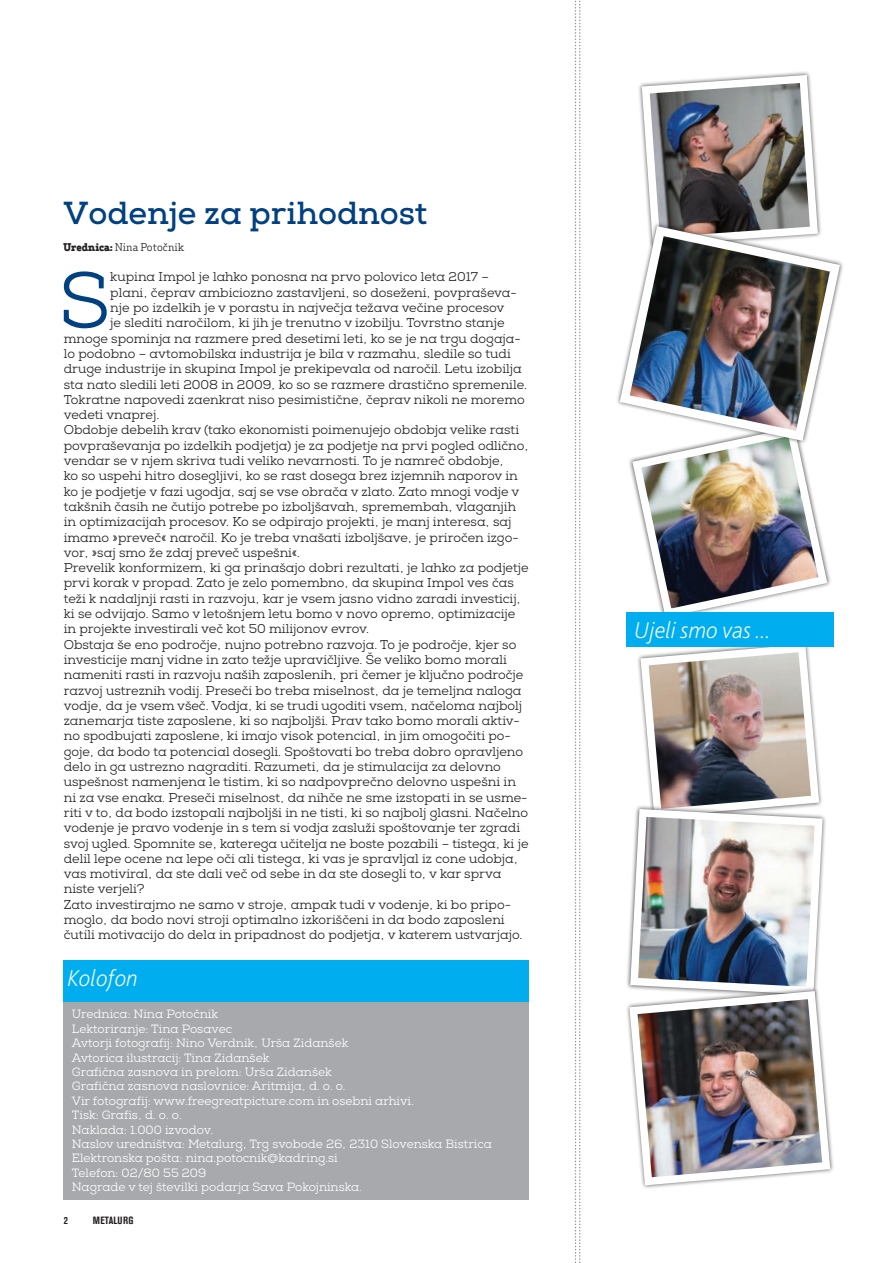
<style>
.page{position:relative;width:893px;height:1263px;background:#fff}
.page>*{position:absolute;margin:0;border:0;box-sizing:border-box;transform-origin:0 0}
.t1{font:78.3px "Nexa Slab";color:#014081}
.t2{font:700 31.8px "Nexa Slab";color:#014081}
.t3{font:italic 200 24px "Bliss 2";color:#fff}
.t4{font:12.75px "Nexa Slab";color:#231f20}
.t5{font:12px/14.4px "Nexa Slab";color:#fff}
.t6{font:10.5px "Apex Serif";color:#231f20}
.t7{font:700 condensed 10.5px "Akzidenz Grotesk BQ";letter-spacing:.02em;color:#231f20}
.s1{font-weight:800}
</style>
<div class="page">
<img style="left:629px;top:446px;width:202px;height:166px">
<img style="left:639px;top:72px;width:182px;height:149px">
<img style="left:617px;top:221px;width:226px;height:225px">
<img style="left:626px;top:640px;width:208px;height:548px">
<div style="left:63px;top:1001px;width:466px;height:199px;background:#a8a9ad"></div>
<svg style="left:575px;top:0;width:6px;height:1263px"></svg>
<div style="left:63px;top:960px;width:466px;height:42px;background:#00aeef"></div>
<div style="left:626px;top:612px;width:207px;height:34px;background:#00aeef"></div>
<h2 class="t2" style="left:63px;top:194px;width:366px">Vodenje za prihodnost</h2>
<p class="t6" style="left:63px;top:241px;width:123px"><span class="s1">Urednica:</span> Nina Potočnik</p>
<h1 class="t1" style="left:59px;top:254px;width:53px">S</h1>
<p class="t4" style="left:110px;top:269px;width:380px">kupina Impol je lahko ponosna na prvo polovico leta 2017 –</p>
<p class="t4" style="left:110px;top:285px;width:408px">plani, čeprav ambiciozno zastavljeni, so doseženi, povpraševa-</p>
<p class="t4" style="left:110px;top:300px;width:396px">nje po izdelkih je v porastu in največja težava večine procesov</p>
<p class="t4" style="left:110px;top:315px;width:396px">je slediti naročilom, ki jih je trenutno v izobilju. Tovrstno stanje</p>
<p class="t4" style="left:64px;top:331px;width:459px">mnoge spominja na razmere pred desetimi leti, ko se je na trgu dogaja-</p>
<p class="t4" style="left:64px;top:346px;width:448px">lo podobno – avtomobilska industrija je bila v razmahu, sledile so tudi</p>
<p class="t4" style="left:64px;top:361px;width:459px">druge industrije in skupina Impol je prekipevala od naročil. Letu izobilja</p>
<p class="t4" style="left:64px;top:376px;width:465px">sta nato sledili leti 2008 in 2009, ko so se razmere drastično spremenile.</p>
<p class="t4" style="left:64px;top:392px;width:462px">Tokratne napovedi zaenkrat niso pesimistične, čeprav nikoli ne moremo</p>
<p class="t4" style="left:64px;top:407px;width:97px">vedeti vnaprej.</p>
<p class="t4" style="left:64px;top:422px;width:457px">Obdobje debelih krav (tako ekonomisti poimenujejo obdobja velike rasti</p>
<p class="t4" style="left:64px;top:438px;width:466px">povpraševanja po izdelkih podjetja) je za podjetje na prvi pogled odlično,</p>
<p class="t4" style="left:64px;top:453px;width:442px">vendar se v njem skriva tudi veliko nevarnosti. To je namreč obdobje,</p>
<p class="t4" style="left:64px;top:468px;width:455px">ko so uspehi hitro dosegljivi, ko se rast dosega brez izjemnih naporov in</p>
<p class="t4" style="left:64px;top:484px;width:457px">ko je podjetje v fazi ugodja, saj se vse obrača v zlato. Zato mnogi vodje v</p>
<p class="t4" style="left:64px;top:499px;width:454px">takšnih časih ne čutijo potrebe po izboljšavah, spremembah, vlaganjih</p>
<p class="t4" style="left:64px;top:514px;width:449px">in optimizacijah procesov. Ko se odpirajo projekti, je manj interesa, saj</p>
<p class="t4" style="left:64px;top:529px;width:456px">imamo »preveč« naročil. Ko je treba vnašati izboljšave, je priročen izgo-</p>
<p class="t4" style="left:64px;top:545px;width:238px">vor, »saj smo že zdaj preveč uspešni«.</p>
<p class="t4" style="left:64px;top:560px;width:466px">Prevelik konformizem, ki ga prinašajo dobri rezultati, je lahko za podjetje</p>
<p class="t4" style="left:64px;top:575px;width:452px">prvi korak v propad. Zato je zelo pomembno, da skupina Impol ves čas</p>
<p class="t4" style="left:64px;top:591px;width:459px">teži k nadaljnji rasti in razvoju, kar je vsem jasno vidno zaradi investicij,</p>
<p class="t4" style="left:64px;top:606px;width:453px">ki se odvijajo. Samo v letošnjem letu bomo v novo opremo, optimizacije</p>
<p class="t4" style="left:64px;top:621px;width:307px">in projekte investirali več kot 50 milijonov evrov.</p>
<p class="t4" style="left:64px;top:637px;width:454px">Obstaja še eno področje, nujno potrebno razvoja. To je področje, kjer so</p>
<p class="t4" style="left:64px;top:652px;width:444px">investicije manj vidne in zato težje upravičljive. Še veliko bomo morali</p>
<p class="t4" style="left:64px;top:667px;width:461px">nameniti rasti in razvoju naših zaposlenih, pri čemer je ključno področje</p>
<p class="t4" style="left:64px;top:682px;width:459px">razvoj ustreznih vodij. Preseči bo treba miselnost, da je temeljna naloga</p>
<p class="t4" style="left:64px;top:698px;width:460px">vodje, da je vsem všeč. Vodja, ki se trudi ugoditi vsem, načeloma najbolj</p>
<p class="t4" style="left:64px;top:713px;width:458px">zanemarja tiste zaposlene, ki so najboljši. Prav tako bomo morali aktiv-</p>
<p class="t4" style="left:64px;top:728px;width:449px">no spodbujati zaposlene, ki imajo visok potencial, in jim omogočiti po-</p>
<p class="t4" style="left:64px;top:744px;width:461px">goje, da bodo ta potencial dosegli. Spoštovati bo treba dobro opravljeno</p>
<p class="t4" style="left:64px;top:759px;width:439px">delo in ga ustrezno nagraditi. Razumeti, da je stimulacija za delovno</p>
<p class="t4" style="left:64px;top:774px;width:454px">uspešnost namenjena le tistim, ki so nadpovprečno delovno uspešni in</p>
<p class="t4" style="left:64px;top:790px;width:465px">ni za vse enaka. Preseči miselnost, da nihče ne sme izstopati in se usme-</p>
<p class="t4" style="left:64px;top:805px;width:466px">riti v to, da bodo izstopali najboljši in ne tisti, ki so najbolj glasni. Načelno</p>
<p class="t4" style="left:64px;top:820px;width:458px">vodenje je pravo vodenje in s tem si vodja zasluži spoštovanje ter zgradi</p>
<p class="t4" style="left:64px;top:835px;width:466px">svoj ugled. Spomnite se, katerega učitelja ne boste pozabili – tistega, ki je</p>
<p class="t4" style="left:64px;top:851px;width:456px">delil lepe ocene na lepe oči ali tistega, ki vas je spravljal iz cone udobja,</p>
<p class="t4" style="left:64px;top:866px;width:439px">vas motiviral, da ste dali več od sebe in da ste dosegli to, v kar sprva</p>
<p class="t4" style="left:64px;top:881px;width:82px">niste verjeli?</p>
<p class="t4" style="left:64px;top:897px;width:449px">Zato investirajmo ne samo v stroje, ampak tudi v vodenje, ki bo pripo-</p>
<p class="t4" style="left:64px;top:912px;width:442px">moglo, da bodo novi stroji optimalno izkoriščeni in da bodo zaposleni</p>
<p class="t4" style="left:64px;top:927px;width:460px">čutili motivacijo do dela in pripadnost do podjetja, v katerem ustvarjajo.</p>
<h3 class="t3" style="left:68px;top:963px;width:71px">Kolofon</h3>
<p class="t5" style="left:72px;top:1007px;width:421px">Urednica: Nina Potočnik<br>Lektoriranje: Tina Posavec<br>Avtorji fotografij: Nino Verdnik, Urša Zidanšek<br>Avtorica ilustracij: Tina Zidanšek<br>Grafična zasnova in prelom: Urša Zidanšek<br>Grafična zasnova naslovnice: Aritmija, d. o. o.<br>Vir fotografij: www.freegreatpicture.com in osebni arhivi.<br>Tisk: Grafis, d. o. o.<br>Naklada: 1.000 izvodov.<br>Naslov uredništva: Metalurg, Trg svobode 26, 2310 Slovenska Bistrica Elektronska pošta: nina.potocnik@kadring.si<br>Telefon: 02/80 55 209<br>Nagrade v tej številki podarja Sava Pokojninska.</p>
<p class="t7" style="left:64px;top:1214px;width:6px">2</p>
<p class="t7" style="left:93px;top:1214px;width:42px">METALURG</p>
<h3 class="t3" style="left:635px;top:615px;width:138px">Ujeli smo vas ...</h3>
</div>
